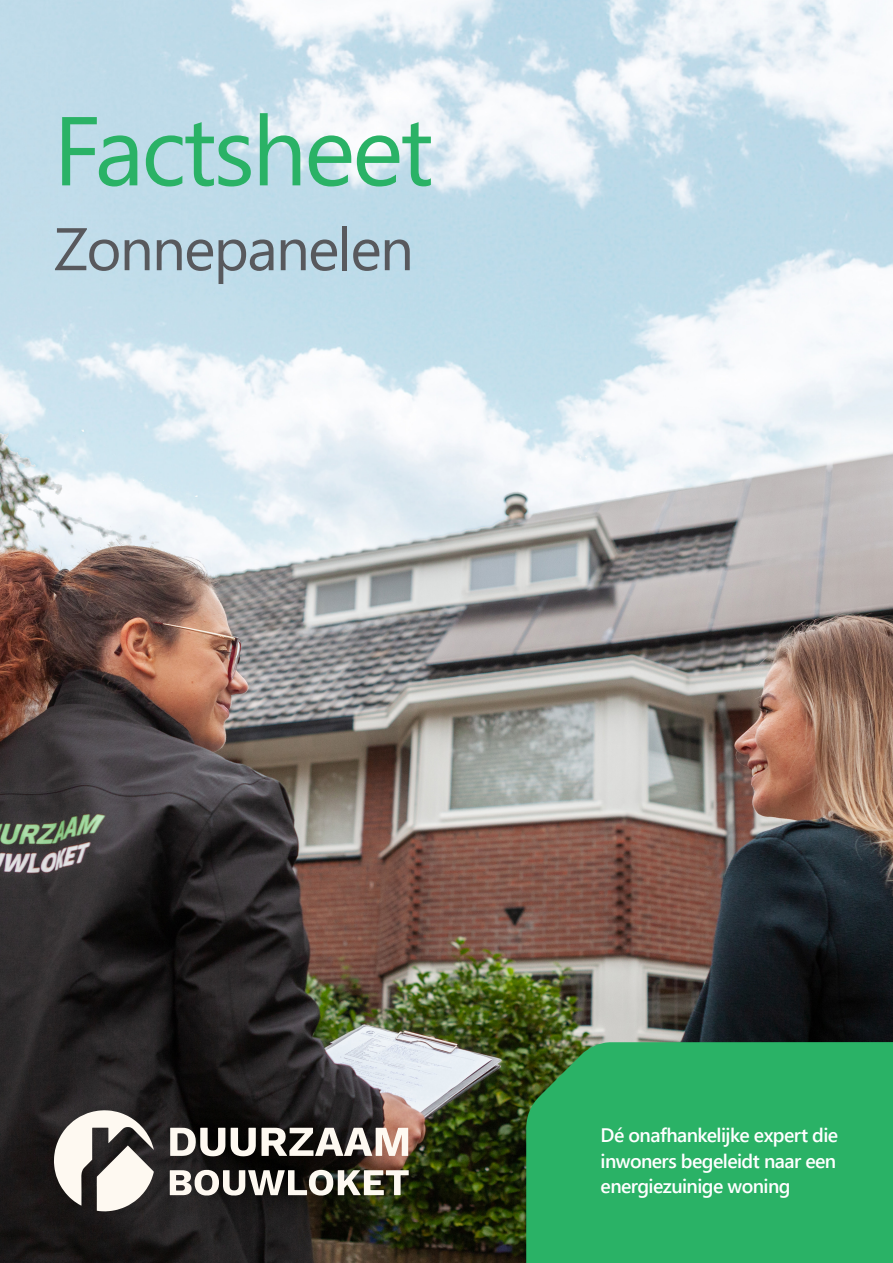
<style>
.page{position:relative;width:893px;height:1263px;background:#fff}
.page>*{position:absolute;margin:0;border:0;box-sizing:border-box;transform-origin:0 0}
.Voorpagina_kop_1{font:97.5px "Segoe UI";letter-spacing:-.03em;color:#2ab266}
.Voorpagina_kop_2{font:60px "Segoe UI";letter-spacing:-.03em;color:#58595d}
.t1{font:600 19.5px/25.5px "Segoe UI";letter-spacing:-.03em;color:#fff;text-align:justify}
</style>
<div class="page">
<img style="left:0;top:0;width:893px;height:1263px">
<div style="left:526px;top:1042px;width:367px;height:221px;background:#2ab266"></div>
<svg style="left:170px;top:1128px;width:55px;height:28px"></svg>
<svg style="left:231px;top:1128px;width:177px;height:28px"></svg>
<svg style="left:170px;top:1169px;width:239px;height:27px"></svg>
<svg style="left:54px;top:1110px;width:100px;height:101px"></svg>
<p class="Voorpagina_kop_1" style="left:53px;top:59px;width:382px">Factsheet</p>
<p class="Voorpagina_kop_2" style="left:54px;top:192px;width:361px">Zonnepanelen</p>
<p class="t1" style="left:601px;top:1121px;width:239px">Dé onafhankelijke expert die inwoners begeleidt naar een energiezuinige woning</p>
</div>
